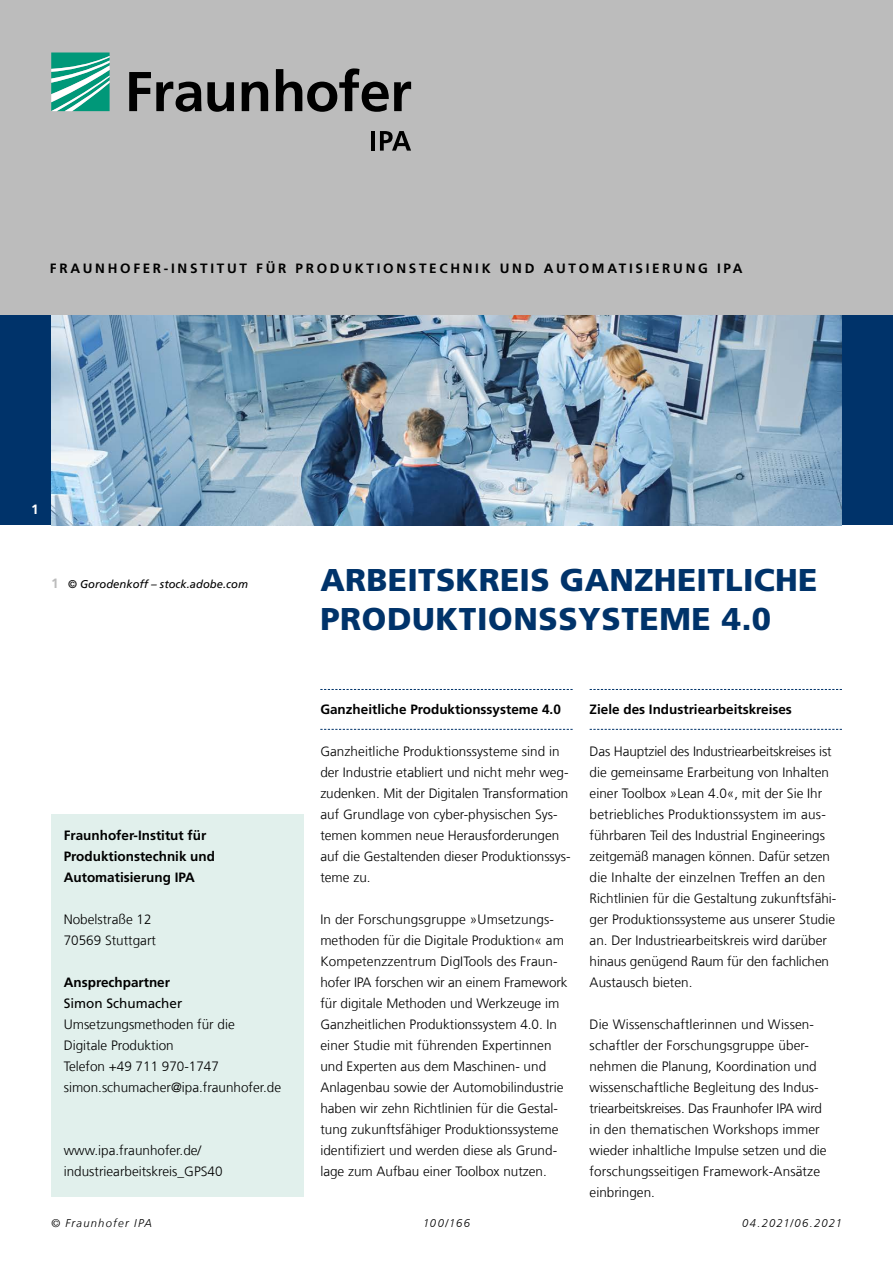
<style>
.page{position:relative;width:893px;height:1263px;background:#fff}
.page>*{position:absolute;margin:0;border:0;box-sizing:border-box;transform-origin:0 0}
.t1{font:900 31.5px/39px "Frutiger LT Com";letter-spacing:.01em;color:#00336a}
.t2{font:300 13.5px/21px "Frutiger LT Com";color:#000}
.t3{font:700 13.5px/21px "Frutiger LT Com";color:#000}
.t4{font:700 13.5px "Frutiger LT Com";letter-spacing:.2em;color:#000}
.t5{font:13.5px "Frutiger LT Com";color:#000}
.t6{font:700 13.5px "Frutiger LT Com";color:#fff}
.t7{font:italic 300 11.25px "Frutiger LT Com";letter-spacing:.105em;color:#000}
.t8{font:italic 11.25px "Frutiger LT Com";color:#000}
.s1{font-weight:700;font-style:normal;font-size:13.5px;color:#bcbcbc}
</style>
<div class="page">
<div style="left:0;top:315px;width:893px;height:210px;background:#00336a"></div>
<img style="left:51px;top:315px;width:791px;height:210px">
<div style="left:0;top:0;width:893px;height:315px;background:#bcbcbc"></div>
<svg style="left:51px;top:53px;width:59px;height:58px;background:#4cb59f"></svg>
<svg style="left:129px;top:68px;width:282px;height:44px"></svg>
<hr style="left:371px;top:131px;width:4px;height:20px;background:#000">
<svg style="left:380px;top:131px;width:31px;height:20px"></svg>
<svg style="left:320px;top:689px;width:253px;height:1px"></svg>
<svg style="left:320px;top:729px;width:253px;height:1px"></svg>
<svg style="left:590px;top:689px;width:252px;height:1px"></svg>
<svg style="left:590px;top:729px;width:252px;height:1px"></svg>
<div style="left:51px;top:814px;width:252px;height:383px;background:#e1f0ec"></div>
<p class="t4" style="left:50px;top:260px;width:694px">FRAUNHOFER-INSTITUT FÜR PRODUKTIONSTECHNIK UND AUTOMATISIERUNG IPA</p>
<p class="t6" style="left:31px;top:502px;width:9px">1</p>
<p class="t8" style="left:51px;top:578px;width:199px"><span class="s1">1</span> © Gorodenkoff – stock.adobe.com</p>
<h1 class="t1" style="left:320px;top:560px;width:499px">ARBEITSKREIS GANZHEITLICHE<br>PRODUKTIONSSYSTEME 4.0</h1>
<p class="t3" style="left:64px;top:825px;width:153px">Fraunhofer-Institut für<br>Produktionstechnik und<br>Automatisierung IPA</p>
<p class="t2" style="left:64px;top:909px;width:94px">Nobelstraße 12<br>70569 Stuttgart</p>
<p class="t3" style="left:64px;top:972px;width:108px">Ansprechpartner</p>
<p class="t5" style="left:64px;top:995px;width:120px">Simon Schumacher</p>
<p class="t2" style="left:64px;top:1014px;width:219px">Umsetzungsmethoden für die<br>Digitale Produktion<br>Telefon +49 711 970-1747 simon.schumacher@ipa.fraunhofer.de</p>
<p class="t2" style="left:64px;top:1140px;width:160px">www.ipa.fraunhofer.de/ industriearbeitskreis_GPS40</p>
<p class="t3" style="left:320px;top:699px;width:242px">Ganzheitliche Produktionssysteme 4.0</p>
<p class="t2" style="left:320px;top:741px;width:252px">Ganzheitliche Produktionssysteme sind in der Industrie etabliert und nicht mehr weg&shy;zudenken. Mit der Digitalen Transformation auf Grundlage von cyber-physischen Sys&shy;temen kommen neue Herausforderungen auf die Gestaltenden dieser Produktionssys&shy;teme zu.</p>
<p class="t2" style="left:320px;top:909px;width:249px">In der Forschungsgruppe »Umsetzungs&shy;methoden für die Digitale Produktion« am Kompetenzzentrum DigITools des Fraun&shy;hofer IPA forschen wir an einem Framework für digitale Methoden und Werkzeuge im Ganzheitlichen Produktionssystem 4.0. In einer Studie mit führenden Expertinnen und Experten aus dem Maschinen- und Anlagenbau sowie der Automobilindustrie haben wir zehn Richtlinien für die Gestal&shy;tung zukunftsfähiger Produktionssysteme identifiziert und werden diese als Grund&shy;lage zum Aufbau einer Toolbox nutzen.</p>
<p class="t3" style="left:590px;top:699px;width:204px">Ziele des Industriearbeitskreises</p>
<p class="t2" style="left:590px;top:741px;width:248px">Das Hauptziel des Industriearbeitskreises ist die gemeinsame Erarbeitung von Inhalten einer Toolbox »Lean 4.0«, mit der Sie Ihr betriebliches Produktionssystem im aus&shy;führbaren Teil des Industrial Engineerings zeitgemäß managen können. Dafür setzen die Inhalte der einzelnen Treffen an den Richtlinien für die Gestaltung zukunftsfähi&shy;ger Produktionssysteme aus unserer Studie an. Der Industriearbeitskreis wird darüber hinaus genügend Raum für den fachlichen Austausch bieten.</p>
<p class="t2" style="left:590px;top:1014px;width:239px">Die Wissenschaftlerinnen und Wissen&shy;schaftler der Forschungsgruppe über&shy;nehmen die Planung, Koordination und wissenschaftliche Begleitung des Indus&shy;triearbeitskreises. Das Fraunhofer IPA wird in den thematischen Workshops immer wieder inhaltliche Impulse setzen und die forschungsseitigen Framework-Ansätze einbringen.</p>
<p class="t7" style="left:51px;top:1216px;width:103px">© Fraunhofer IPA</p>
<p class="t7" style="left:423px;top:1216px;width:48px">100/166</p>
<p class="t7" style="left:742px;top:1216px;width:101px">04.2021/06.2021</p>
</div>
